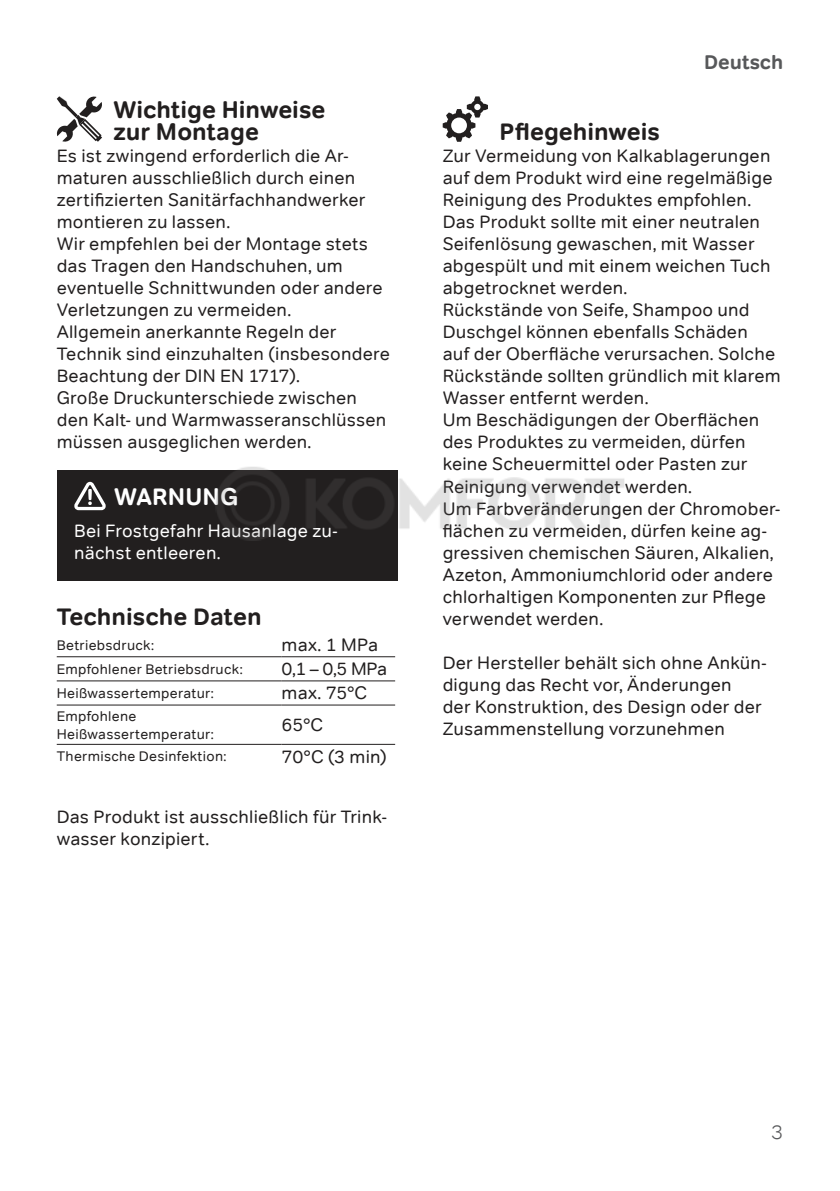
<style>
.page{position:relative;width:840px;height:1191px;background:#fff}
.page>*{position:absolute;margin:0;border:0;box-sizing:border-box;transform-origin:0 0}
.t1{font:700 24px/22px "Tondo Corp";color:#221f1f}
.t2{font:700 24px "Tondo Corp";letter-spacing:.005em;color:#fff}
.t3{font:700 20px "Tondo Corp";color:#57585a}
.t4{font:300 20px "Tondo Corp";color:#57585a}
.t5{font:18px/22px "Tondo Corp";letter-spacing:.01em;color:#221f1f}
.t6{font:18px/22px "Tondo Corp";letter-spacing:.01em;color:#fff}
.t7{font:14px/18px "Tondo Corp";letter-spacing:.02em;color:#221f1f}
</style>
<div class="page">
<div style="left:57px;top:470px;width:340px;height:110px;background:#221f1f"></div>
<svg style="left:74px;top:482px;width:32px;height:28px"></svg>
<hr style="left:57px;top:656px;width:224px;height:1px;background:#221f1f">
<hr style="left:281px;top:656px;width:114px;height:1px;background:#221f1f">
<hr style="left:57px;top:680px;width:224px;height:1px;background:#221f1f">
<hr style="left:281px;top:680px;width:114px;height:1px;background:#221f1f">
<hr style="left:57px;top:704px;width:224px;height:1px;background:#221f1f">
<hr style="left:281px;top:704px;width:114px;height:1px;background:#221f1f">
<hr style="left:57px;top:744px;width:224px;height:1px;background:#221f1f">
<hr style="left:281px;top:744px;width:114px;height:1px;background:#221f1f">
<svg style="left:56px;top:96px;width:46px;height:46px"></svg>
<svg style="left:442px;top:96px;width:45px;height:46px"></svg>
<img style="left:215px;top:467px;width:410px;height:82px">
<h1 class="t1" style="left:113px;top:101px;width:213px">Wichtige Hinweise zur Montage</h1>
<p class="t5" style="left:57px;top:147px;width:334px">Es ist zwingend erforderlich die Ar&shy;maturen ausschließlich durch einen zertifizierten Sanitärfachhandwerker montieren zu lassen.<br>Wir empfehlen bei der Montage stets das Tragen den Handschuhen, um eventuelle Schnittwunden oder andere Verletzungen zu vermeiden.<br>Allgemein anerkannte Regeln der Technik sind einzuhalten (insbesondere Beachtung der DIN EN 1717).<br>Große Druckunterschiede zwischen den Kalt- und Warmwasseranschlüssen müssen ausgeglichen werden.</p>
<h1 class="t2" style="left:114px;top:486px;width:125px">WARNUNG</h1>
<p class="t6" style="left:74px;top:521px;width:265px">Bei Frostgefahr Hausanlage zu&shy;nächst entleeren.</p>
<h1 class="t1" style="left:57px;top:607px;width:206px">Technische Daten</h1>
<p class="t7" style="left:57px;top:636px;width:99px">Betriebsdruck:</p>
<p class="t5" style="left:281px;top:635px;width:98px">max. 1 MPa</p>
<p class="t7" style="left:57px;top:660px;width:187px">Empfohlener Betriebsdruck:</p>
<p class="t5" style="left:281px;top:659px;width:107px">0,1 – 0,5 MPa</p>
<p class="t7" style="left:57px;top:684px;width:159px">Heißwassertemperatur:</p>
<p class="t5" style="left:281px;top:683px;width:87px">max. 75°C</p>
<p class="t7" style="left:57px;top:708px;width:159px">Empfohlene<br>Heißwassertemperatur:</p>
<p class="t5" style="left:281px;top:715px;width:43px">65°C</p>
<p class="t7" style="left:57px;top:747px;width:171px">Thermische Desinfektion:</p>
<p class="t5" style="left:281px;top:745px;width:107px">70°C (3 min)</p>
<p class="t5" style="left:57px;top:805px;width:331px">Das Produkt ist ausschließlich für Trink&shy;wasser konzipiert.</p>
<p class="t3" style="left:703px;top:53px;width:81px">Deutsch</p>
<h1 class="t1" style="left:499px;top:121px;width:162px">Pflegehinweis</h1>
<p class="t5" style="left:442px;top:145px;width:339px">Zur Vermeidung von Kalkablagerungen auf dem Produkt wird eine regelmäßige Reinigung des Produktes empfohlen.<br>Das Produkt sollte mit einer neutralen Seifenlösung gewaschen, mit Wasser abgespült und mit einem weichen Tuch abgetrocknet werden.<br>Rückstände von Seife, Shampoo und Duschgel können ebenfalls Schäden<br>auf der Oberfläche verursachen. Solche Rückstände sollten gründlich mit klarem Wasser entfernt werden.<br>Um Beschädigungen der Oberflächen des Produktes zu vermeiden, dürfen keine Scheuermittel oder Pasten zur Reinigung verwendet werden.<br>Um Farbveränderungen der Chromober&shy;flächen zu vermeiden, dürfen keine ag&shy;gressiven chemischen Säuren, Alkalien, Azeton, Ammoniumchlorid oder andere chlorhaltigen Komponenten zur Pflege verwendet werden.</p>
<p class="t5" style="left:442px;top:651px;width:325px">Der Hersteller behält sich ohne Ankün&shy;digung das Recht vor, Änderungen<br>der Konstruktion, des Design oder der Zusammenstellung vorzunehmen</p>
<p class="t4" style="left:770px;top:1124px;width:14px">3</p>
</div>
